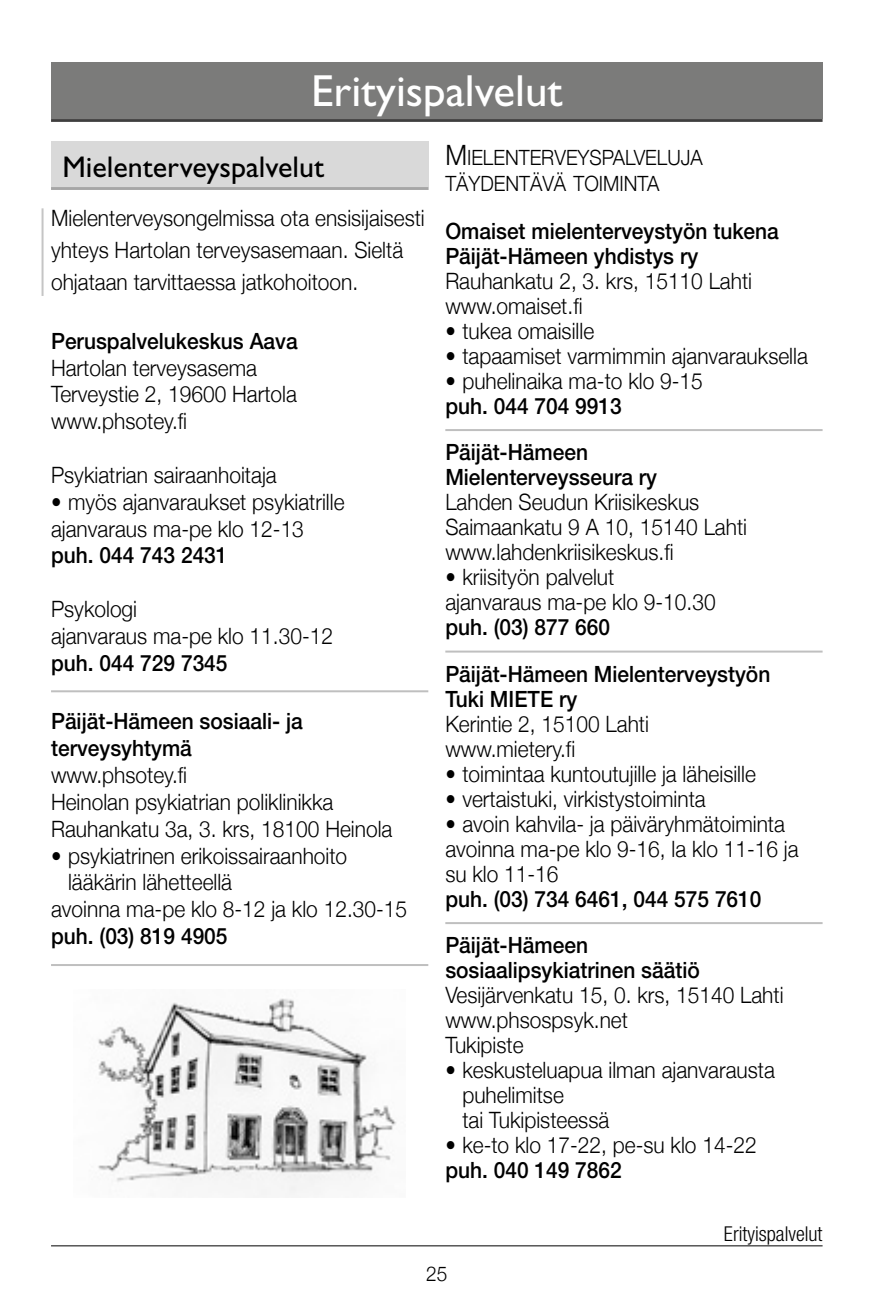
<style>
.page{position:relative;width:885px;height:1304px;background:#fff}
.page>*{position:absolute;margin:0;border:0;box-sizing:border-box;transform-origin:0 0}
.Normaali{font:45px "Gill Sans";color:#fff}
.Normaali-2{font:30px "Gill Sans";color:#000}
.Leipis{font:300 22.4px/32px "Helvetica Neue";color:#000;scale:.93 1}
.Leipis_tabula_sis{font:300 22.4px/26.8px "Helvetica Neue";color:#000;scale:.93 1}
.lih_nimi_ja_nro{font:500 22.4px "Helvetica Neue";color:#000;scale:.93 1}
.lih_nimi_ja_nro_väli{font:500 22.4px "Helvetica Neue";color:#000;scale:.93 1}
.Leipis-2{font:300 21px "Helvetica Neue";color:#000;scale:.93 1}
.Normaali-3{font:300 condensed 20.4px "Helvetica Neue";color:#000}
.t1{font:300 20.4px "Helvetica Neue";color:#000;scale:.93 1}
.s1{font-size:28px}
</style>
<div class="page">
<hr style="left:51px;top:1245px;width:771px;height:1px;background:#000">
<div style="left:51px;top:62px;width:771px;height:57px;background:#7b7b7a"></div>
<hr style="left:51px;top:119px;width:771px;height:3px;background:#3f3e3e">
<hr style="left:42px;top:208px;width:2px;height:88px;background:#c5c5c5">
<hr style="left:51px;top:690px;width:377px;height:2px;background:#bfbfbf">
<hr style="left:51px;top:964px;width:377px;height:2px;background:#bfbfbf">
<div style="left:51px;top:142px;width:377px;height:48px;background:#d9d9d9"></div>
<hr style="left:51px;top:187px;width:377px;height:3px;background:#a6a6a6">
<hr style="left:445px;top:429px;width:377px;height:2px;background:#bfbfbf">
<hr style="left:445px;top:651px;width:377px;height:2px;background:#bfbfbf">
<hr style="left:445px;top:922px;width:377px;height:2px;background:#bfbfbf">
<img style="left:98px;top:998px;width:299px;height:197px">
<p class="Normaali" style="left:311px;top:65px;width:253px">Erityispalvelut</p>
<p class="Normaali-2" style="left:62px;top:150px;width:263px">Mielenterveyspalvelut</p>
<p class="Leipis" style="left:51px;top:201px;width:403px">Mielenterveysongelmissa ota ensisijaisesti yhteys Hartolan terveysasemaan. Sieltä ohjataan tarvittaessa jatkohoitoon.</p>
<p class="lih_nimi_ja_nro" style="left:51px;top:327px;width:267px">Peruspalvelukeskus Aava</p>
<p class="Leipis" style="left:51px;top:351px;width:223px">Hartolan terveysasema</p>
<p class="Leipis" style="left:51px;top:378px;width:266px">Terveystie 2, 19600 Hartola</p>
<p class="Leipis" style="left:51px;top:405px;width:148px">www.phsotey.fi</p>
<p class="Leipis" style="left:51px;top:458px;width:244px">Psykiatrian sairaanhoitaja</p>
<p class="Leipis_tabula_sis" style="left:51px;top:488px;width:317px">• myös ajanvaraukset psykiatrille</p>
<p class="Leipis" style="left:51px;top:512px;width:273px">ajanvaraus ma-pe klo 12-13</p>
<p class="lih_nimi_ja_nro" style="left:51px;top:542px;width:191px">puh. 044 743 2431</p>
<p class="Leipis" style="left:51px;top:593px;width:94px">Psykologi</p>
<p class="Leipis" style="left:51px;top:619px;width:305px">ajanvaraus ma-pe klo 11.30-12</p>
<p class="lih_nimi_ja_nro" style="left:51px;top:649px;width:191px">puh. 044 729 7345</p>
<p class="lih_nimi_ja_nro_väli" style="left:51px;top:708px;width:272px">Päijät-Hämeen sosiaali- ja</p>
<p class="lih_nimi_ja_nro" style="left:51px;top:735px;width:153px">terveysyhtymä</p>
<p class="Leipis" style="left:51px;top:759px;width:148px">www.phsotey.fi</p>
<p class="Leipis" style="left:51px;top:785px;width:305px">Heinolan psykiatrian poliklinikka</p>
<p class="Leipis" style="left:51px;top:812px;width:368px">Rauhankatu 3a, 3. krs, 18100 Heinola</p>
<p class="Leipis_tabula_sis" style="left:68px;top:842px;width:302px;text-indent:-17px">• psykiatrinen erikoissairaanhoito lääkärin lähetteellä</p>
<p class="Leipis" style="left:51px;top:893px;width:384px">avoinna ma-pe klo 8-12 ja klo 12.30-15</p>
<p class="lih_nimi_ja_nro" style="left:51px;top:923px;width:191px">puh. (03) 819 4905</p>
<p class="Leipis-2" style="left:445px;top:144px;width:278px"><span class="s1">M</span> IELENTERVEYSPALVELUJA</p>
<p class="Leipis-2" style="left:445px;top:170px;width:232px">TÄYDENTÄVÄ TOIMINTA</p>
<p class="lih_nimi_ja_nro" style="left:445px;top:217px;width:360px">Omaiset mielenterveystyön tukena</p>
<p class="lih_nimi_ja_nro" style="left:445px;top:242px;width:273px">Päijät-Hämeen yhdistys ry</p>
<p class="Leipis" style="left:445px;top:264px;width:331px">Rauhankatu 2, 3. krs, 15110 Lahti</p>
<p class="Leipis" style="left:445px;top:289px;width:149px">www.omaiset.fi</p>
<p class="Leipis_tabula_sis" style="left:445px;top:317px;width:161px">• tukea omaisille</p>
<p class="Leipis_tabula_sis" style="left:445px;top:342px;width:391px">• tapaamiset varmimmin ajanvarauksella</p>
<p class="Leipis_tabula_sis" style="left:445px;top:367px;width:278px">• puhelinaika ma-to klo 9-15</p>
<p class="lih_nimi_ja_nro" style="left:445px;top:392px;width:191px">puh. 044 704 9913</p>
<p class="lih_nimi_ja_nro_väli" style="left:445px;top:439px;width:155px">Päijät-Hämeen</p>
<p class="lih_nimi_ja_nro" style="left:445px;top:464px;width:229px">Mielenterveysseura ry</p>
<p class="Leipis" style="left:445px;top:486px;width:274px">Lahden Seudun Kriisikeskus</p>
<p class="Leipis" style="left:445px;top:511px;width:326px">Saimaankatu 9 A 10, 15140 Lahti</p>
<p class="Leipis" style="left:445px;top:536px;width:247px">www.lahdenkriisikeskus.fi</p>
<p class="Leipis_tabula_sis" style="left:445px;top:563px;width:183px">• kriisityön palvelut</p>
<p class="Leipis" style="left:445px;top:586px;width:292px">ajanvaraus ma-pe klo 9-10.30</p>
<p class="lih_nimi_ja_nro" style="left:445px;top:614px;width:179px">puh. (03) 877 660</p>
<p class="lih_nimi_ja_nro_väli" style="left:445px;top:660px;width:351px">Päijät-Hämeen Mielenterveystyön</p>
<p class="lih_nimi_ja_nro" style="left:445px;top:685px;width:143px">Tuki MIETE ry</p>
<p class="Leipis" style="left:445px;top:707px;width:220px">Kerintie 2, 15100 Lahti</p>
<p class="Leipis" style="left:445px;top:732px;width:141px">www.mietery.fi</p>
<p class="Leipis_tabula_sis" style="left:445px;top:760px;width:335px">• toimintaa kuntoutujille ja läheisille</p>
<p class="Leipis_tabula_sis" style="left:445px;top:785px;width:281px">• vertaistuki, virkistystoiminta</p>
<p class="Leipis_tabula_sis" style="left:445px;top:810px;width:367px">• avoin kahvila- ja päiväryhmätoiminta</p>
<p class="Leipis" style="left:445px;top:836px;width:381px;line-height:25px">avoinna ma-pe klo 9-16, la klo 11-16 ja su klo 11-16</p>
<p class="lih_nimi_ja_nro" style="left:445px;top:885px;width:341px">puh. (03) 734 6461, 044 575 7610</p>
<p class="lih_nimi_ja_nro_väli" style="left:445px;top:932px;width:155px">Päijät-Hämeen</p>
<p class="lih_nimi_ja_nro" style="left:445px;top:957px;width:275px">sosiaalipsykiatrinen säätiö</p>
<p class="Leipis" style="left:445px;top:979px;width:365px">Vesijärvenkatu 15, 0. krs, 15140 Lahti</p>
<p class="Leipis" style="left:445px;top:1004px;width:198px">www.phsospsyk.net</p>
<p class="Leipis" style="left:445px;top:1029px;width:86px">Tukipiste</p>
<p class="Leipis_tabula_sis" style="left:462px;top:1057px;width:337px;line-height:25px;text-indent:-17px">• keskusteluapua ilman ajanvarausta puhelimitse</p>
<p class="Leipis_tabula_sis" style="left:462px;top:1106px;width:159px">tai Tukipisteessä</p>
<p class="Leipis_tabula_sis" style="left:445px;top:1131px;width:336px">• ke-to klo 17-22, pe-su klo 14-22</p>
<p class="lih_nimi_ja_nro" style="left:445px;top:1157px;width:191px">puh. 040 149 7862</p>
<p class="Normaali-3" style="left:723px;top:1222px;width:100px">Erityispalvelut</p>
<p class="t1" style="left:426px;top:1262px;width:24px">25</p>
</div>
